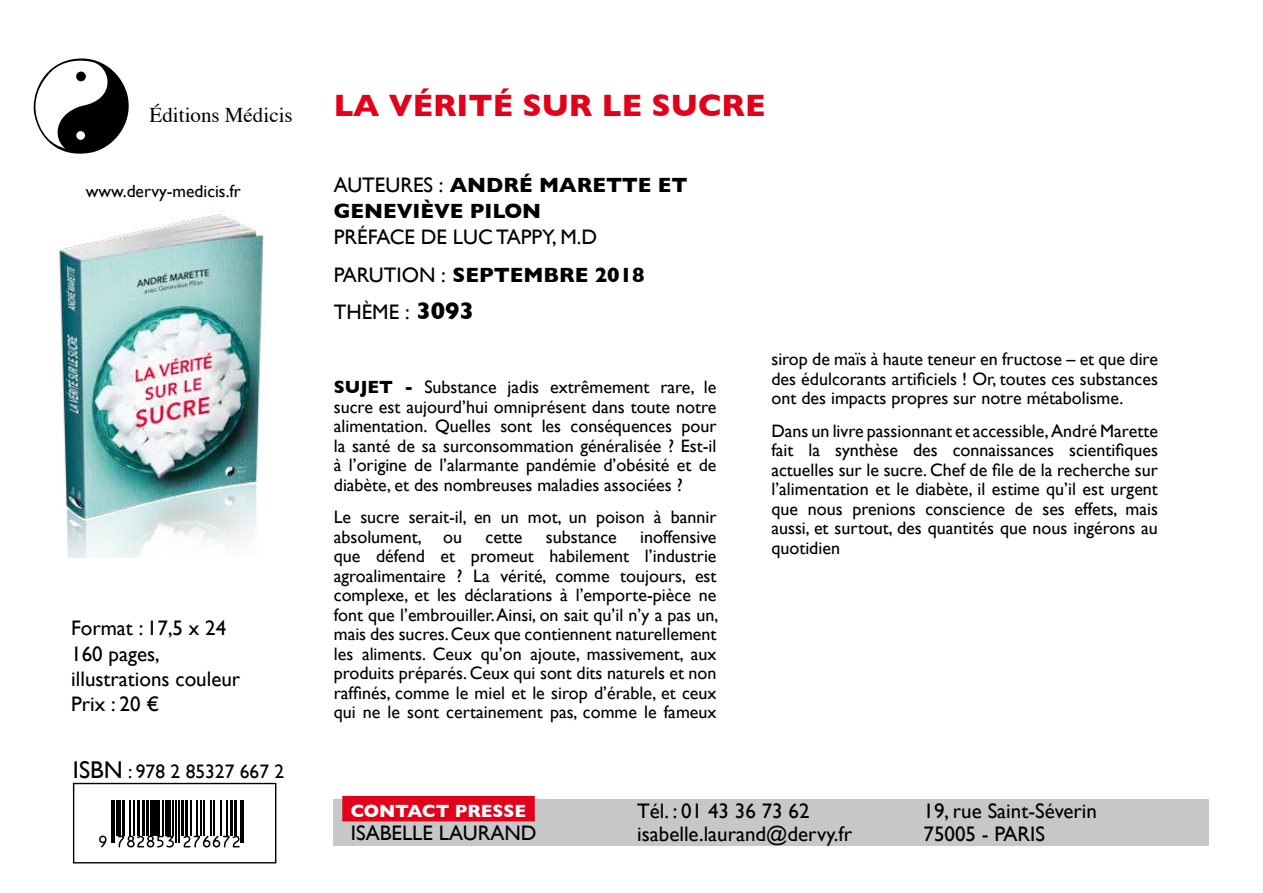
<style>
.page{position:relative;width:1263px;height:893px;background:#fff}
.page>*{position:absolute;margin:0;border:0;box-sizing:border-box;transform-origin:0 0}
.t1{font:700 31.5px "Gill Sans";color:#e2001a}
.t2{font:21px/25.2px "Gill Sans";color:#000}
.t3{font:700 21px/25.5px "Gill Sans";color:#000}
.t4{font:21px "Times";color:#000}
.t5{font:19.5px "Gill Sans";color:#000}
.t6{font:18px/19.5px "Gill Sans";color:#000;text-align:justify}
.t7{font:700 18px "Gill Sans";color:#fff}
.t8{font:17.55px "Gill Sans";color:#000}
.s1{font-size:24.3px}
.s2{font-weight:400}
.s3{font-weight:700}
.s4{font-weight:700;font-size:24.3px}
</style>
<div class="page">
<div style="left:73px;top:783px;width:203px;height:80px;border:1px solid #000"></div>
<div style="left:334px;top:799px;width:875px;height:47px;background:#c6c7c8"></div>
<div style="left:342px;top:796px;width:193px;height:25px;background:#e2001a"></div>
<svg style="left:99px;top:836px;width:8px;height:11px"></svg>
<hr style="left:111px;top:800px;width:1px;height:43px;background:#000">
<hr style="left:114px;top:800px;width:1px;height:43px;background:#000">
<div style="left:116px;top:800px;width:5px;height:36px;background:#000"></div>
<hr style="left:122px;top:800px;width:3px;height:36px;background:#000">
<hr style="left:129px;top:800px;width:1px;height:36px;background:#000">
<hr style="left:133px;top:800px;width:2px;height:36px;background:#000">
<hr style="left:137px;top:800px;width:3px;height:36px;background:#000">
<hr style="left:142px;top:800px;width:2px;height:36px;background:#000">
<hr style="left:146px;top:800px;width:3px;height:36px;background:#000">
<hr style="left:150px;top:800px;width:4px;height:36px;background:#000">
<hr style="left:156px;top:800px;width:4px;height:36px;background:#000">
<hr style="left:163px;top:800px;width:1px;height:36px;background:#000">
<svg style="left:118px;top:836px;width:56px;height:11px"></svg>
<div style="left:166px;top:800px;width:5px;height:36px;background:#000"></div>
<hr style="left:173px;top:800px;width:1px;height:36px;background:#000">
<hr style="left:175px;top:800px;width:2px;height:43px;background:#000">
<hr style="left:178px;top:800px;width:2px;height:43px;background:#000">
<hr style="left:181px;top:800px;width:3px;height:36px;background:#000">
<hr style="left:185px;top:800px;width:3px;height:36px;background:#000">
<hr style="left:191px;top:800px;width:1px;height:36px;background:#000">
<hr style="left:196px;top:800px;width:2px;height:36px;background:#000">
<hr style="left:201px;top:800px;width:1px;height:36px;background:#000">
<hr style="left:203px;top:800px;width:2px;height:36px;background:#000">
<hr style="left:210px;top:800px;width:2px;height:36px;background:#000">
<hr style="left:213px;top:800px;width:2px;height:36px;background:#000">
<hr style="left:220px;top:800px;width:2px;height:36px;background:#000">
<hr style="left:226px;top:800px;width:1px;height:36px;background:#000">
<svg style="left:183px;top:836px;width:57px;height:11px"></svg>
<hr style="left:230px;top:800px;width:3px;height:36px;background:#000">
<hr style="left:234px;top:800px;width:3px;height:36px;background:#000">
<hr style="left:240px;top:800px;width:1px;height:43px;background:#000">
<hr style="left:243px;top:800px;width:1px;height:43px;background:#000">
<svg style="left:34px;top:58px;width:95px;height:96px"></svg>
<div style="left:76px;top:131px;width:10px;height:9px;background:#fff;border-radius:50%"></div>
<div style="left:75px;top:130px;width:11px;height:11px;border:1px solid #000;border-radius:50%"></div>
<div style="left:76px;top:72px;width:10px;height:9px;background:#000;border-radius:50%"></div>
<img style="left:59px;top:212px;width:205px;height:345px">
<p class="t4" style="left:150px;top:95px;width:145px">Éditions Médicis</p>
<p class="t8" style="left:86px;top:181px;width:156px">www.dervy-medicis.fr</p>
<p class="t2" style="left:71px;top:615px;width:171px">Format : 17,5 x 24<br>160 pages, illustrations couleur<br>Prix : 20 €</p>
<p class="t5" style="left:73px;top:760px;width:213px"><span class="s1">ISBN</span> : 978 2 85327 667 2</p>
<h1 class="t1" style="left:334px;top:81px;width:433px">LA VÉRITÉ SUR LE SUCRE</h1>
<p class="t3" style="left:334px;top:172px;width:355px"><span class="s2">AUTEURES :</span> ANDRÉ MARETTE ET<br>GENEVIÈVE PILON</p>
<p class="t2" style="left:334px;top:218px;width:312px;line-height:37.7px">PRÉFACE DE LUC TAPPY, M.D<br>PARUTION : <span class="s3">SEPTEMBRE 2018<br></span>THÈME : <span class="s4">3093</span></p>
<p class="t6" style="left:334px;top:377px;width:384px"><span class="s3">SUJET -</span> Substance jadis extrêmement rare, le sucre est aujourd’hui omniprésent dans toute notre alimentation. Quelles sont les conséquences pour la santé de sa surconsommation généralisée ? Est-il à l’origine de l’alarmante pandémie d’obésité et de diabète, et des nombreuses maladies associées ?</p>
<p class="t6" style="left:334px;top:507px;width:384px">Le sucre serait-il, en un mot, un poison à bannir absolument, ou</p>
<p class="t6" style="left:334px;top:527px;width:386px;text-indent:306px">inoffensive que défend et promeut habilement l’industrie agroalimentaire ? La vérité, comme toujours, est complexe, et les déclarations à l’emporte-pièce ne font que l’embrouiller. Ainsi, on sait qu’il n’y a pas un, mais des sucres. Ceux que contiennent naturellement les aliments. Ceux qu’on ajoute, massivement, aux produits préparés. Ceux qui sont dits naturels et non raffinés, comme le miel et le sirop d’érable, et ceux qui ne le sont certainement pas, comme le fameux</p>
<p class="t6" style="left:485px;top:527px;width:39px">cette</p>
<p class="t6" style="left:546px;top:527px;width:73px">substance</p>
<p class="t6" style="left:771px;top:349px;width:388px">sirop de maïs à haute teneur en fructose – et que dire des édulcorants artificiels ! Or, toutes ces substances ont des impacts propres sur notre métabolisme.</p>
<p class="t6" style="left:771px;top:420px;width:388px">Dans un livre passionnant et accessible, André Marette fait la synthèse des connaissances scientifiques actuelles sur le sucre. Chef de file de la recherche sur l’alimentation et le diabète, il estime qu’il est urgent que nous prenions conscience de ses effets, mais aussi, et surtout, des quantités que nous ingérons au quotidien</p>
<p class="t7" style="left:351px;top:797px;width:177px">CONTACT PRESSE</p>
<p class="t2" style="left:351px;top:820px;width:187px">ISABELLE LAURAND</p>
<p class="t2" style="left:637px;top:800px;width:216px;line-height:22.5px">Tél. : 01 43 36 73 62 isabelle.laurand@dervy.fr</p>
<p class="t2" style="left:923px;top:800px;width:175px;line-height:22.5px">19, rue Saint-Séverin<br>75005 - PARIS</p>
</div>
